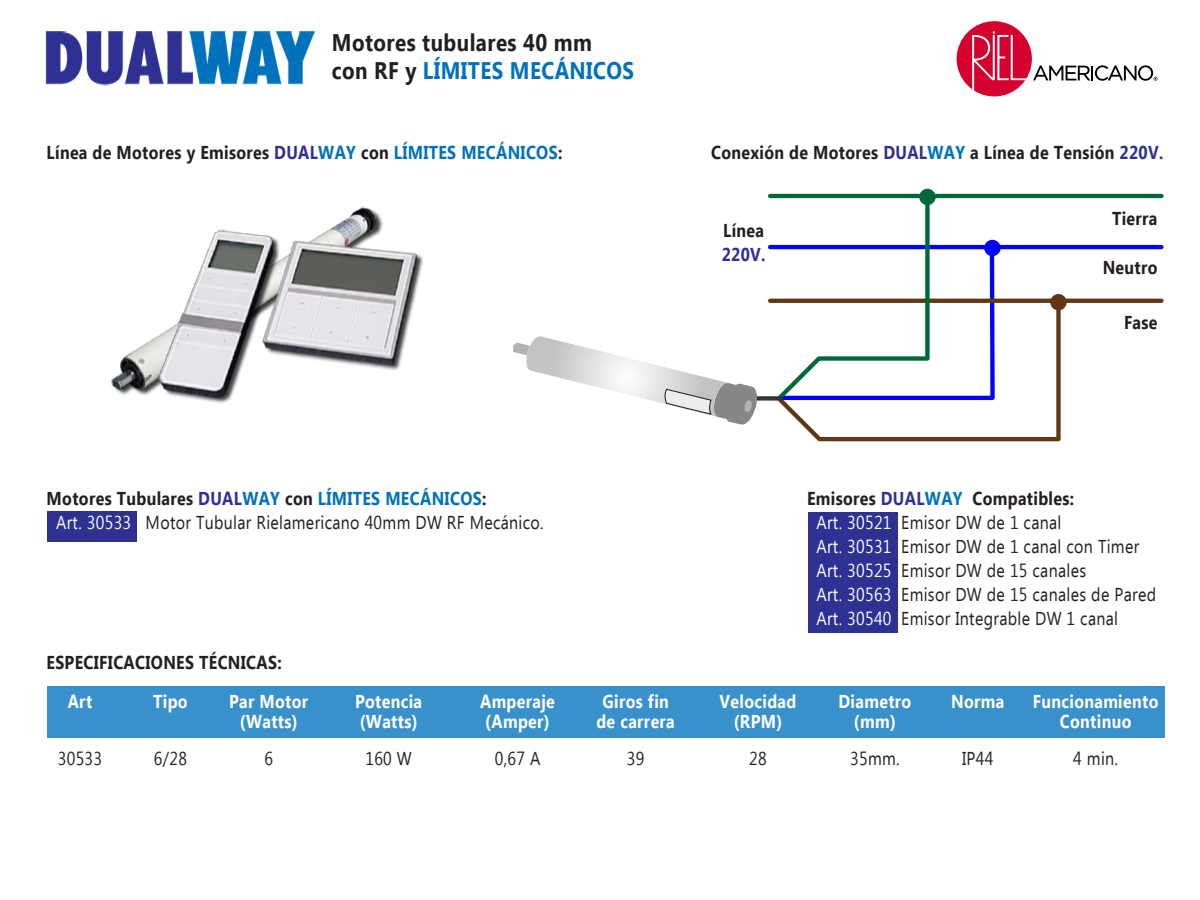
<style>
.page{position:relative;width:1200px;height:900px;background:#fff}
.page>*{position:absolute;margin:0;border:0;box-sizing:border-box;transform-origin:0 0}
.t1{font:700 24px/28px "Ebrima";letter-spacing:.02em;color:#231f20;scale:.86 1}
.t2{font:18.6px/24px "Ebrima";letter-spacing:.02em;color:#231f20;scale:.86 1}
.t3{font:700 18.6px "Ebrima";letter-spacing:.02em;color:#231f20;scale:.86 1}
.t4{font:700 18.6px/20px "Ebrima";letter-spacing:.02em;color:#fff;text-align:center;scale:.86 1}
.t5{font:700 18.6px "Ebrima";color:#2e3192;scale:.86 1}
.s1{color:#0071bc}
.s2{color:#2e3192}
.s3{font-weight:700}
.s4{font-weight:700;color:#2e3192}
.s5{font-weight:700;color:#0071bc}
.s6{color:#fff}
</style>
<div class="page">
<div style="left:47px;top:687px;width:1117px;height:51px;background:#3991cb"></div>
<div style="left:957px;top:21px;width:75px;height:75px;background:#d5002d;border-radius:50%"></div>
<svg style="left:972px;top:31px;width:55px;height:60px"></svg>
<svg style="left:1033px;top:65px;width:125px;height:16px"></svg>
<img style="left:45px;top:31px;width:270px;height:55px">
<hr style="left:770px;top:194px;width:391px;height:4px;background:#006837">
<hr style="left:770px;top:245px;width:391px;height:4px;background:#00f">
<svg style="left:770px;top:299px;width:391px;height:4px"></svg>
<div style="left:919px;top:189px;width:17px;height:16px;background:#006837;border-radius:50%"></div>
<svg style="left:1050px;top:294px;width:17px;height:16px"></svg>
<svg style="left:773px;top:192px;width:290px;height:250px"></svg>
<div style="left:724px;top:396px;width:57px;height:5px;background:#333"></div>
<svg style="left:513px;top:336px;width:244px;height:89px"></svg>
<div style="left:48px;top:511px;width:89px;height:31px;background:#2e3192"></div>
<div style="left:808px;top:512px;width:90px;height:121px;background:#2e3192"></div>
<img style="left:111px;top:206px;width:312px;height:197px">
<p class="t1" style="left:332px;top:30px;width:353px">Motores tubulares 40 mm<br>con RF y <span class="s1">LÍMITES MECÁNICOS</span></p>
<p class="t3" style="left:47px;top:139px;width:601px">Línea de Motores y Emisores <span class="s2">DUAL</span><span class="s1">WAY</span> con <span class="s1">LÍMITES MECÁNICOS</span>:</p>
<p class="t3" style="left:711px;top:139px;width:527px">Conexión de Motores <span class="s2">DUAL</span><span class="s1">WAY</span> a Línea de Tensión <span class="s2">220V.</span></p>
<p class="t3" style="left:723px;top:217px;width:49px">Línea</p>
<p class="t5" style="left:722px;top:241px;width:53px">220V.</p>
<p class="t3" style="left:1112px;top:204px;width:54px">Tierra</p>
<p class="t3" style="left:1103px;top:254px;width:65px">Neutro</p>
<p class="t3" style="left:1124px;top:308px;width:41px">Fase</p>
<p class="t2" style="left:56px;top:487px;width:568px;text-indent:-9px"><span class="s3">Motores Tubulares</span> <span class="s4">DUAL</span><span class="s5">WAY</span> <span class="s3">con</span> <span class="s5">LÍMITES MECÁNICOS</span><span class="s3">:<br></span><span class="s6">Art. 30533</span> Motor Tubular Rielamericano 40mm DW RF Mecánico.</p>
<p class="t2" style="left:816px;top:487px;width:397px;text-indent:-9px"><span class="s3">Emisores</span> <span class="s4">DUAL</span><span class="s5">WAY</span> <span class="s3">Compatibles:<br></span><span class="s6">Art. 30521</span> Emisor DW de 1 canal<br><span class="s6">Art. 30531</span> Emisor DW de 1 canal con Timer <span class="s6">Art. 30525</span> Emisor DW de 15 canales<br><span class="s6">Art. 30563</span> Emisor DW de 15 canales de Pared <span class="s6">Art. 30540</span> Emisor Integrable DW 1 canal</p>
<p class="t3" style="left:47px;top:649px;width:275px">ESPECIFICACIONES TÉCNICAS:</p>
<p class="t4" style="left:68px;top:692px;width:30px">Art</p>
<p class="t4" style="left:153px;top:692px;width:42px">Tipo</p>
<p class="t4" style="left:229px;top:692px;width:94px">Par Motor (Watts)</p>
<p class="t4" style="left:355px;top:692px;width:80px;text-align:left">Potencia (Watts)</p>
<p class="t4" style="left:480px;top:692px;width:89px;text-align:left">Amperaje (Amper)</p>
<p class="t4" style="left:596px;top:692px;width:93px">Giros fin de carrera</p>
<p class="t4" style="left:720px;top:692px;width:91px">Velocidad (RPM)</p>
<p class="t4" style="left:839px;top:692px;width:86px">Diametro (mm)</p>
<p class="t4" style="left:951px;top:692px;width:64px">Norma</p>
<p class="t4" style="left:1033px;top:692px;width:148px">Funcionamiento<br>Continuo</p>
<p class="t2" style="left:58px;top:747px;width:53px">30533</p>
<p class="t2" style="left:154px;top:747px;width:40px">6/28</p>
<p class="t2" style="left:264px;top:747px;width:12px">6</p>
<p class="t2" style="left:365px;top:747px;width:56px">160 W</p>
<p class="t2" style="left:495px;top:747px;width:55px">0,67 A</p>
<p class="t2" style="left:627px;top:747px;width:22px">39</p>
<p class="t2" style="left:749px;top:747px;width:22px">28</p>
<p class="t2" style="left:850px;top:747px;width:59px">35mm.</p>
<p class="t2" style="left:962px;top:747px;width:38px">IP44</p>
<p class="t2" style="left:1073px;top:747px;width:54px">4 min.</p>
</div>
